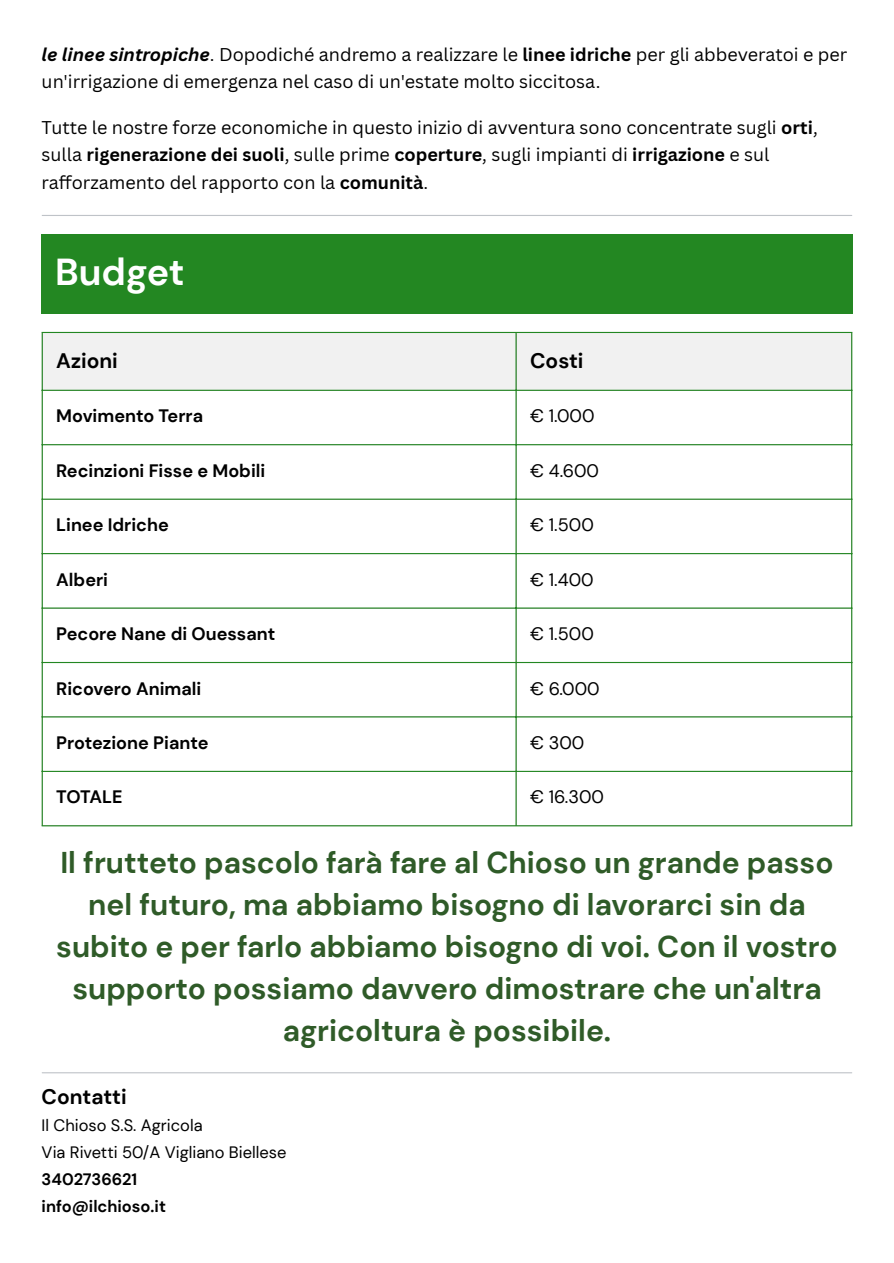
<style>
.page{position:relative;width:894px;height:1263px;background:#fff}
.page>*{position:absolute;margin:0;border:0;box-sizing:border-box;transform-origin:0 0}
.t1{font:700 37.5px "DM Sans";color:#fff}
.t2{font:700 30px/41.8px "DM Sans";color:#2f5b28;text-align:center}
.t3{font:700 21px "DM Sans";color:#000}
.t4{font:18px/27.6px "Canva Sans";color:#000}
.t5{font:700 18px "DM Sans";color:#000}
.t6{font:18px "DM Sans";color:#000}
.t7{font:16.5px "DM Sans";color:#000}
.t8{font:700 16.5px "DM Sans";color:#000}
.s1{font-weight:700;font-style:italic}
.s2{font-weight:700}
</style>
<div class="page">
<hr style="left:42px;top:215px;width:809px;height:1px;background:#bfc3c8">
<div style="left:42px;top:234px;width:810px;height:80px;background:#238722"></div>
<div style="left:43px;top:333px;width:807px;height:57px;background:#f1f1f1"></div>
<hr style="left:42px;top:333px;width:1px;height:492px;background:#238722">
<hr style="left:515px;top:333px;width:1px;height:492px;background:#238722">
<hr style="left:850px;top:333px;width:2px;height:492px;background:#238722">
<hr style="left:42px;top:332px;width:810px;height:1px;background:#238722">
<hr style="left:42px;top:390px;width:810px;height:1px;background:#238722">
<hr style="left:42px;top:444px;width:810px;height:1px;background:#238722">
<hr style="left:42px;top:499px;width:810px;height:1px;background:#238722">
<hr style="left:42px;top:553px;width:810px;height:1px;background:#238722">
<hr style="left:42px;top:607px;width:810px;height:2px;background:#238722">
<hr style="left:42px;top:662px;width:810px;height:1px;background:#238722">
<hr style="left:42px;top:716px;width:810px;height:1px;background:#238722">
<hr style="left:42px;top:771px;width:810px;height:1px;background:#238722">
<hr style="left:42px;top:825px;width:810px;height:1px;background:#238722">
<hr style="left:42px;top:1072px;width:809px;height:1px;background:#bfc3c8">
<p class="t4" style="left:42px;top:40px;width:806px;line-height:27px"><span class="s1">le linee sintropiche</span>. Dopodiché andremo a realizzare le <span class="s2">linee idriche</span> per gli abbeveratoi e per un'irrigazione di emergenza nel caso di un'estate molto siccitosa.</p>
<p class="t4" style="left:42px;top:113px;width:777px">Tutte le nostre forze economiche in questo inizio di avventura sono concentrate sugli <span class="s2">orti</span>, sulla <span class="s2">rigenerazione dei suoli</span>, sulle prime <span class="s2">coperture</span>, sugli impianti di <span class="s2">irrigazione</span> e sul rafforzamento del rapporto con la <span class="s2">comunità</span>.</p>
<p class="t1" style="left:55px;top:247px;width:131px">Budget</p>
<p class="t3" style="left:56px;top:347px;width:63px">Azioni</p>
<p class="t3" style="left:530px;top:347px;width:55px">Costi</p>
<p class="t5" style="left:56px;top:404px;width:148px">Movimento Terra</p>
<p class="t6" style="left:530px;top:404px;width:66px">€ 1.000</p>
<p class="t5" style="left:56px;top:459px;width:210px">Recinzioni Fisse e Mobili</p>
<p class="t6" style="left:530px;top:459px;width:70px">€ 4.600</p>
<p class="t5" style="left:56px;top:513px;width:114px">Linee Idriche</p>
<p class="t6" style="left:530px;top:513px;width:65px">€ 1.500</p>
<p class="t5" style="left:56px;top:568px;width:53px">Alberi</p>
<p class="t6" style="left:530px;top:568px;width:65px">€ 1.400</p>
<p class="t5" style="left:56px;top:622px;width:220px">Pecore Nane di Ouessant</p>
<p class="t6" style="left:530px;top:622px;width:65px">€ 1.500</p>
<p class="t5" style="left:56px;top:677px;width:146px">Ricovero Animali</p>
<p class="t6" style="left:530px;top:677px;width:71px">€ 6.000</p>
<p class="t5" style="left:56px;top:731px;width:154px">Protezione Piante</p>
<p class="t6" style="left:530px;top:731px;width:56px">€ 300</p>
<p class="t5" style="left:56px;top:786px;width:68px">TOTALE</p>
<p class="t6" style="left:530px;top:786px;width:75px">€ 16.300</p>
<h1 class="t2" style="left:56px;top:842px;width:782px">Il frutteto pascolo farà fare al Chioso un grande passo nel futuro, ma abbiamo bisogno di lavorarci sin da subito e per farlo abbiamo bisogno di voi. Con il vostro supporto possiamo davvero dimostrare che un'altra agricoltura è possibile.</h1>
<h2 class="t3" style="left:42px;top:1083px;width:87px">Contatti</h2>
<p class="t7" style="left:42px;top:1114px;width:162px">Il Chioso S.S. Agricola</p>
<p class="t7" style="left:42px;top:1141px;width:246px">Via Rivetti 50/A Vigliano Biellese</p>
<p class="t8" style="left:42px;top:1168px;width:97px">3402736621</p>
<p class="t8" style="left:42px;top:1195px;width:126px">info@ilchioso.it</p>
</div>
